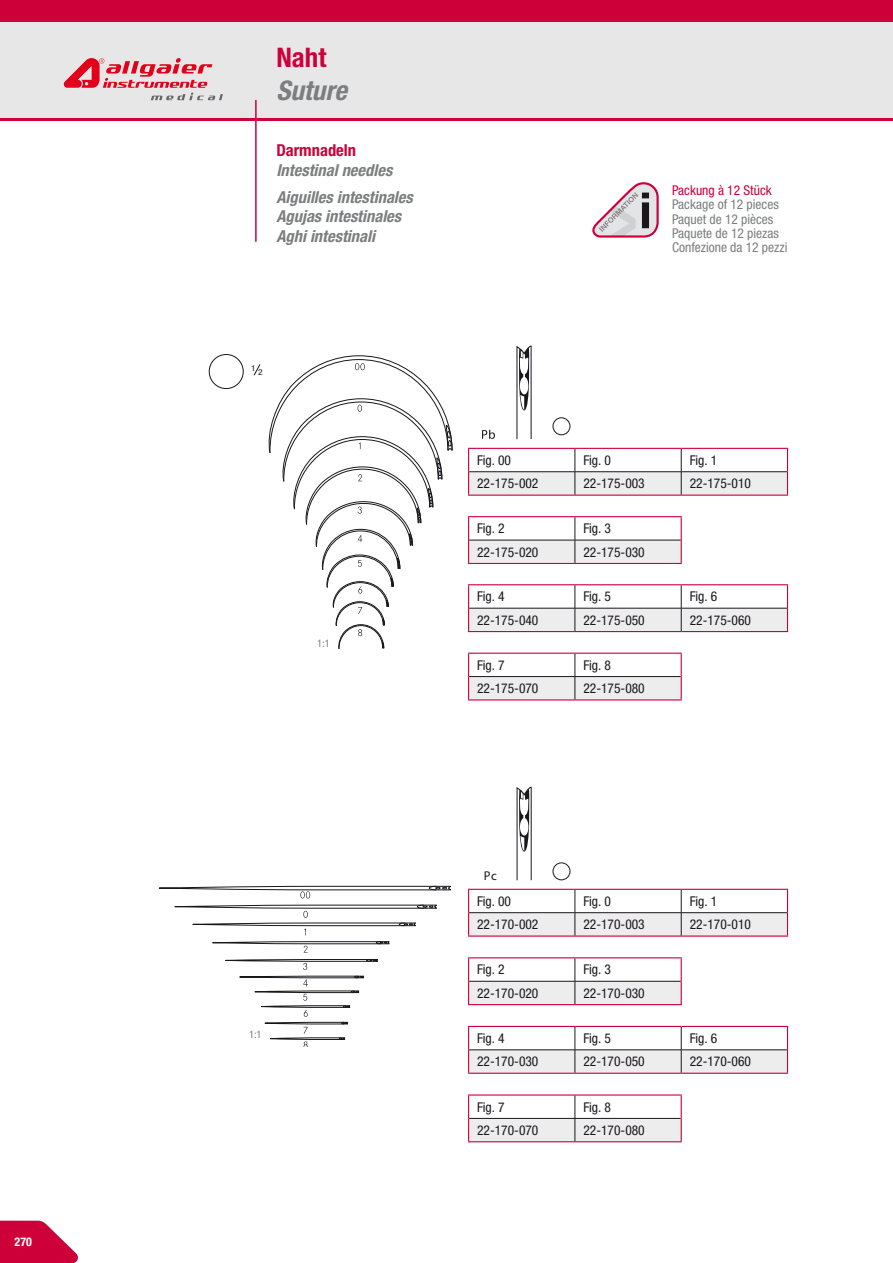
<style>
.page{position:relative;width:893px;height:1263px;background:#fff}
.page>*{position:absolute;margin:0;border:0;box-sizing:border-box;transform-origin:0 0}
.t1{font:italic 700 condensed 27px "Helvetica Neue LT Std";color:#7c7d7f}
.t2{font:700 condensed 27px "Helvetica Neue LT Std";color:#cd003a}
.t3{font:italic 700 condensed 16.5px/27px "Helvetica Neue LT Std";color:#7c7d7f}
.t4{font:700 condensed 16.5px "Helvetica Neue LT Std";color:#cd003a}
.t5{font:condensed 13.5px "Helvetica Neue LT Std";color:#1a171c}
.t6{font:condensed 13.5px/14.2px "Helvetica Neue LT Std";color:#7c7d7f}
.t7{font:condensed 13.5px "Helvetica Neue LT Std";color:#cd003a}
.t8{font:600 12.75px "Corporate S";color:#1a171c}
.t9{font:700 condensed 12px "Helvetica Neue LT Std";color:#fff}
.t10{font:condensed 10.5px "Helvetica Neue LT Std";color:#7c7d7f}
.t11{font:condensed 8.1px "Helvetica Neue LT Std";color:#1a171c;scale:1.17 1}
</style>
<div class="page">
<svg style="left:0;top:1220px;width:78px;height:43px"></svg>
<hr style="left:0;top:1262px;width:74px;height:1px;background:#cd003a">
<div style="left:0;top:21px;width:893px;height:98px;background:#e7e7e8"></div>
<div style="left:0;top:0;width:893px;height:21px;background:#cd003a"></div>
<hr style="left:0;top:119px;width:893px;height:2px;background:#cd003a">
<svg style="left:64px;top:58px;width:159px;height:42px"></svg>
<hr style="left:255px;top:100px;width:2px;height:142px;background:#cd003a">
<hr style="left:468px;top:889px;width:107px;height:1px;background:#cd003a">
<hr style="left:575px;top:889px;width:106px;height:1px;background:#cd003a">
<hr style="left:681px;top:889px;width:107px;height:1px;background:#cd003a">
<hr style="left:468px;top:935px;width:107px;height:2px;background:#cd003a">
<hr style="left:575px;top:935px;width:106px;height:2px;background:#cd003a">
<hr style="left:681px;top:935px;width:107px;height:2px;background:#cd003a">
<svg style="left:468px;top:890px;width:320px;height:46px"></svg>
<hr style="left:681px;top:912px;width:106px;height:1px;background:#1a171c">
<hr style="left:468px;top:957px;width:107px;height:1px;background:#cd003a">
<hr style="left:575px;top:957px;width:107px;height:1px;background:#cd003a">
<svg style="left:468px;top:958px;width:214px;height:47px"></svg>
<hr style="left:468px;top:1026px;width:107px;height:1px;background:#cd003a">
<hr style="left:575px;top:1026px;width:106px;height:1px;background:#cd003a">
<hr style="left:681px;top:1026px;width:107px;height:1px;background:#cd003a">
<hr style="left:468px;top:1073px;width:107px;height:1px;background:#cd003a">
<hr style="left:575px;top:1073px;width:106px;height:1px;background:#cd003a">
<hr style="left:681px;top:1073px;width:107px;height:1px;background:#cd003a">
<svg style="left:468px;top:1027px;width:320px;height:46px"></svg>
<hr style="left:681px;top:1049px;width:106px;height:1px;background:#1a171c">
<hr style="left:468px;top:1094px;width:107px;height:1px;background:#cd003a">
<hr style="left:575px;top:1094px;width:107px;height:1px;background:#cd003a">
<svg style="left:468px;top:1095px;width:214px;height:47px"></svg>
<svg style="left:158px;top:885px;width:293px;height:13px"></svg>
<svg style="left:174px;top:904px;width:263px;height:31px"></svg>
<svg style="left:212px;top:941px;width:178px;height:12px"></svg>
<svg style="left:225px;top:959px;width:153px;height:88px"></svg>
<svg style="left:516px;top:786px;width:16px;height:95px"></svg>
<div style="left:553px;top:863px;width:17px;height:17px;border:1px solid #1a171c;border-radius:50%"></div>
<hr style="left:468px;top:448px;width:107px;height:1px;background:#cd003a">
<hr style="left:575px;top:448px;width:106px;height:1px;background:#cd003a">
<hr style="left:681px;top:448px;width:107px;height:1px;background:#cd003a">
<hr style="left:468px;top:495px;width:107px;height:1px;background:#cd003a">
<hr style="left:575px;top:495px;width:106px;height:1px;background:#cd003a">
<hr style="left:681px;top:495px;width:107px;height:1px;background:#cd003a">
<svg style="left:468px;top:449px;width:320px;height:46px"></svg>
<hr style="left:681px;top:471px;width:106px;height:1px;background:#1a171c">
<hr style="left:468px;top:516px;width:107px;height:1px;background:#cd003a">
<hr style="left:575px;top:516px;width:107px;height:1px;background:#cd003a">
<hr style="left:468px;top:563px;width:107px;height:1px;background:#cd003a">
<hr style="left:575px;top:563px;width:107px;height:1px;background:#cd003a">
<svg style="left:468px;top:517px;width:214px;height:46px"></svg>
<hr style="left:468px;top:584px;width:107px;height:1px;background:#cd003a">
<hr style="left:575px;top:584px;width:106px;height:1px;background:#cd003a">
<hr style="left:681px;top:584px;width:107px;height:1px;background:#cd003a">
<hr style="left:468px;top:631px;width:107px;height:1px;background:#cd003a">
<hr style="left:575px;top:631px;width:106px;height:1px;background:#cd003a">
<hr style="left:681px;top:631px;width:107px;height:1px;background:#cd003a">
<svg style="left:468px;top:585px;width:320px;height:46px"></svg>
<hr style="left:681px;top:608px;width:106px;height:1px;background:#1a171c">
<hr style="left:468px;top:653px;width:107px;height:1px;background:#cd003a">
<hr style="left:575px;top:653px;width:107px;height:1px;background:#cd003a">
<svg style="left:468px;top:654px;width:214px;height:46px"></svg>
<div style="left:553px;top:418px;width:17px;height:17px;border:1px solid #1a171c;border-radius:50%"></div>
<svg style="left:482px;top:430px;width:13px;height:9px"></svg>
<div style="left:209px;top:354px;width:35px;height:35px;border:1px solid #1a171c;border-radius:50%"></div>
<svg style="left:516px;top:345px;width:16px;height:95px"></svg>
<svg style="left:593px;top:182px;width:66px;height:56px"></svg>
<svg style="left:253px;top:355px;width:200px;height:294px"></svg>
<p class="t9" style="left:15px;top:1234px;width:19px">270</p>
<h1 class="t2" style="left:276px;top:41px;width:51px">Naht</h1>
<h1 class="t1" style="left:276px;top:74px;width:72px">Suture</h1>
<p class="t4" style="left:276px;top:140px;width:81px">Darmnadeln</p>
<p class="t3" style="left:276px;top:157px;width:138px">Intestinal needles<br>Aiguilles intestinales</p>
<p class="t3" style="left:276px;top:207px;width:126px;line-height:19.5px">Agujas intestinales<br>Aghi intestinali</p>
<p class="t11" style="left:251px;top:365px;width:11px">1 2</p>
<p class="t10" style="left:317px;top:637px;width:14px">1:1</p>
<p class="t7" style="left:672px;top:182px;width:101px">Packung à 12 Stück</p>
<p class="t6" style="left:672px;top:197px;width:117px">Package of 12 pieces<br>Paquet de 12 pièces<br>Paquete de 12 piezas<br>Confezione da 12 pezzi</p>
<p class="t5" style="left:477px;top:452px;width:36px">Fig. 00</p>
<p class="t5" style="left:583px;top:452px;width:29px">Fig. 0</p>
<p class="t5" style="left:690px;top:452px;width:29px">Fig. 1</p>
<p class="t5" style="left:477px;top:476px;width:63px">22-175-002</p>
<p class="t5" style="left:583px;top:476px;width:63px">22-175-003</p>
<p class="t5" style="left:690px;top:476px;width:63px">22-175-010</p>
<p class="t5" style="left:477px;top:521px;width:29px">Fig. 2</p>
<p class="t5" style="left:583px;top:521px;width:29px">Fig. 3</p>
<p class="t5" style="left:477px;top:544px;width:63px">22-175-020</p>
<p class="t5" style="left:583px;top:544px;width:63px">22-175-030</p>
<p class="t5" style="left:477px;top:589px;width:29px">Fig. 4</p>
<p class="t5" style="left:583px;top:589px;width:29px">Fig. 5</p>
<p class="t5" style="left:690px;top:589px;width:29px">Fig. 6</p>
<p class="t5" style="left:477px;top:612px;width:63px">22-175-040</p>
<p class="t5" style="left:583px;top:612px;width:63px">22-175-050</p>
<p class="t5" style="left:690px;top:612px;width:63px">22-175-060</p>
<p class="t5" style="left:477px;top:657px;width:29px">Fig. 7</p>
<p class="t5" style="left:583px;top:657px;width:29px">Fig. 8</p>
<p class="t5" style="left:477px;top:680px;width:63px">22-175-070</p>
<p class="t5" style="left:583px;top:680px;width:63px">22-175-080</p>
<p class="t10" style="left:249px;top:1028px;width:14px">1:1</p>
<p class="t8" style="left:484px;top:868px;width:14px">Pc</p>
<p class="t5" style="left:477px;top:893px;width:36px">Fig. 00</p>
<p class="t5" style="left:583px;top:893px;width:29px">Fig. 0</p>
<p class="t5" style="left:690px;top:893px;width:29px">Fig. 1</p>
<p class="t5" style="left:477px;top:917px;width:63px">22-170-002</p>
<p class="t5" style="left:583px;top:917px;width:63px">22-170-003</p>
<p class="t5" style="left:690px;top:917px;width:63px">22-170-010</p>
<p class="t5" style="left:477px;top:962px;width:29px">Fig. 2</p>
<p class="t5" style="left:583px;top:962px;width:29px">Fig. 3</p>
<p class="t5" style="left:477px;top:985px;width:63px">22-170-020</p>
<p class="t5" style="left:583px;top:985px;width:63px">22-170-030</p>
<p class="t5" style="left:477px;top:1030px;width:29px">Fig. 4</p>
<p class="t5" style="left:583px;top:1030px;width:29px">Fig. 5</p>
<p class="t5" style="left:690px;top:1030px;width:29px">Fig. 6</p>
<p class="t5" style="left:477px;top:1054px;width:63px">22-170-030</p>
<p class="t5" style="left:583px;top:1054px;width:63px">22-170-050</p>
<p class="t5" style="left:690px;top:1054px;width:63px">22-170-060</p>
<p class="t5" style="left:477px;top:1099px;width:29px">Fig. 7</p>
<p class="t5" style="left:583px;top:1099px;width:29px">Fig. 8</p>
<p class="t5" style="left:477px;top:1122px;width:63px">22-170-070</p>
<p class="t5" style="left:583px;top:1122px;width:63px">22-170-080</p>
</div>
